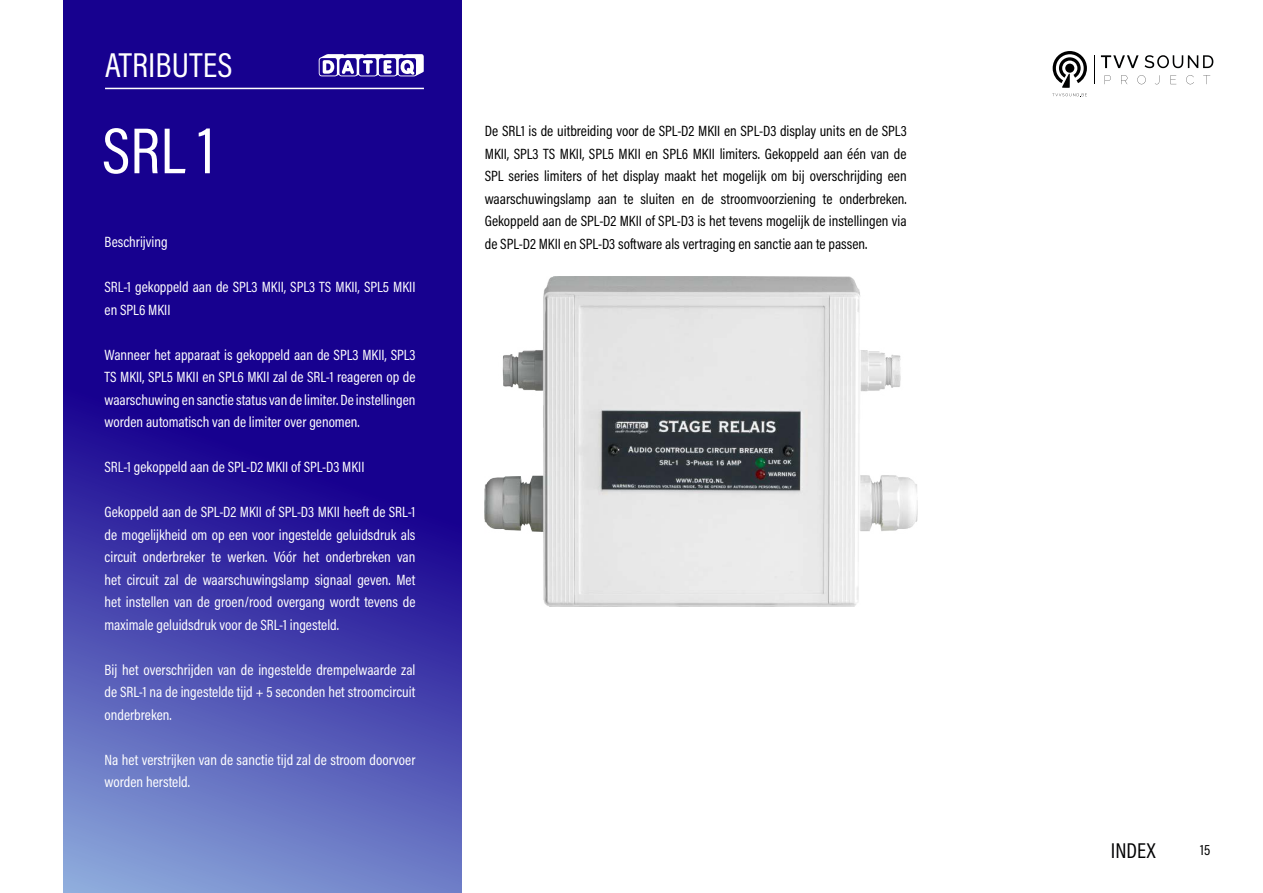
<style>
.page{position:relative;width:1263px;height:893px;background:#fff}
.page>*{position:absolute;margin:0;border:0;box-sizing:border-box;transform-origin:0 0}
.t1{font:65.7px "Acumin Pro Cond";color:#fff}
.t2{font:34.95px "Acumin Pro Cond";letter-spacing:.005em;color:#fff}
.t3{font:21.6px "Acumin Pro Cond";color:#020203}
.t4{font:15px/22.5px "Acumin Pro Cond";color:#fff;text-align:justify}
.t5{font:15px/22.5px "Acumin Pro Cond";color:#000;text-align:justify}
</style>
<div class="page">
<svg style="left:64px;top:0;width:397px;height:893px;background:#31269f"></svg>
<svg style="left:1052px;top:51px;width:35px;height:46px"></svg>
<svg style="left:1100px;top:55px;width:113px;height:29px"></svg>
<hr style="left:105px;top:88px;width:319px;height:1px;background:#fff">
<svg style="left:319px;top:54px;width:105px;height:22px"></svg>
<img style="left:485px;top:276px;width:432px;height:330px">
<h2 class="t2" style="left:105px;top:42px;width:129px">ATRIBUTES</h2>
<h1 class="t1" style="left:102px;top:108px;width:114px">SRL 1</h1>
<p class="t5" style="left:485px;top:119px;width:423px">De SRL1 is de uitbreiding voor de SPL-D2 MKII en SPL-D3 display units en de SPL3<br>MKII, SPL3 TS MKII, SPL5 MKII en SPL6 MKII limiters. Gekoppeld aan één van de SPL series limiters of het display maakt het mogelijk om bij overschrijding een waarschuwingslamp aan te sluiten en de stroomvoorziening te onderbreken.<br>Gekoppeld aan de SPL-D2 MKII of SPL-D3 is het tevens mogelijk de instellingen via de SPL-D2 MKII en SPL-D3 software als vertraging en sanctie aan te passen.</p>
<p class="t4" style="left:105px;top:231px;width:65px">Beschrijving</p>
<p class="t4" style="left:105px;top:276px;width:312px">SRL-1 gekoppeld aan de SPL3 MKII, SPL3 TS MKII, SPL5 MKII en SPL6 MKII</p>
<p class="t4" style="left:105px;top:343px;width:312px">Wanneer het apparaat is gekoppeld aan de SPL3 MKII, SPL3<br>TS MKII, SPL5 MKII en SPL6 MKII zal de SRL-1 reageren op de waarschuwing en sanctie status van de limiter. De instellingen worden automatisch van de limiter over genomen.</p>
<p class="t4" style="left:105px;top:456px;width:261px">SRL-1 gekoppeld aan de SPL-D2 MKII of SPL-D3 MKII</p>
<p class="t4" style="left:105px;top:501px;width:312px">Gekoppeld aan de SPL-D2 MKII of SPL-D3 MKII heeft de SRL-1 de mogelijkheid om op een voor ingestelde geluidsdruk als circuit onderbreker te werken. Vóór het onderbreken van het circuit zal de waarschuwingslamp signaal geven. Met het instellen van de groen/rood overgang wordt tevens de maximale geluidsdruk voor de SRL-1 ingesteld.</p>
<p class="t4" style="left:105px;top:658px;width:312px">Bij het overschrijden van de ingestelde drempelwaarde zal de SRL-1 na de ingestelde tijd + 5 seconden het stroomcircuit onderbreken.</p>
<p class="t4" style="left:105px;top:748px;width:312px">Na het verstrijken van de sanctie tijd zal de stroom doorvoer worden hersteld.</p>
<h3 class="t3" style="left:1111px;top:837px;width:46px">INDEX</h3>
<p class="t5" style="left:1200px;top:839px;width:12px">15</p>
</div>
